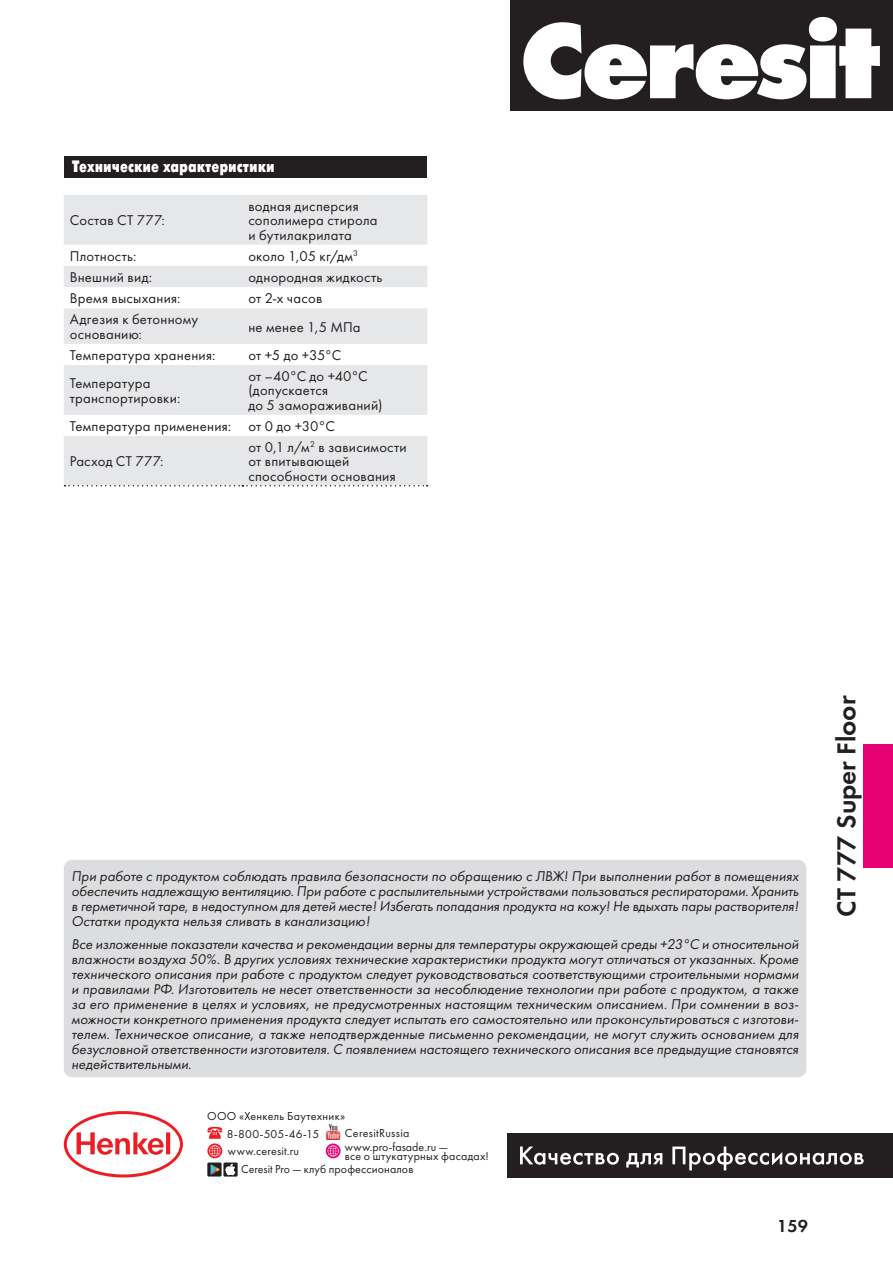
<style>
.page{position:relative;width:893px;height:1263px;background:#fff}
.page>*{position:absolute;margin:0;border:0;box-sizing:border-box;transform-origin:0 0}
.t1{font:27px "Futura Demi C";color:#231f20}
.t2{font:18px "Futura Demi C";color:#231f20}
.t3{font:16.5px "Futura Futuris Cond Extra Bold C";letter-spacing:.005em;color:#fff}
.t4{font:italic 14.7px/15px "Futura Book C";letter-spacing:.005em;color:#231f20;text-align:justify}
.t5{font:14.7px/14.2px "Futura Book C";letter-spacing:.015em;color:#231f20}
.t6{font:12px/18px "Futura Book C";letter-spacing:.015em;color:#231f20;text-align:center}
</style>
<div class="page">
<svg style="left:64px;top:1111px;width:119px;height:66px"></svg>
<div style="left:507px;top:1133px;width:386px;height:45px;background:#231f20"></div>
<svg style="left:520px;top:1146px;width:99px;height:19px"></svg>
<svg style="left:626px;top:1153px;width:36px;height:14px"></svg>
<svg style="left:672px;top:1146px;width:192px;height:24px"></svg>
<div style="left:510px;top:0;width:383px;height:111px;background:#231f20"></div>
<svg style="left:523px;top:17px;width:357px;height:82px"></svg>
<img style="left:325px;top:1124px;width:16px;height:16px">
<img style="left:207px;top:1162px;width:15px;height:14px">
<svg style="left:223px;top:1162px;width:15px;height:14px"></svg>
<svg style="left:207px;top:1127px;width:15px;height:12px"></svg>
<svg style="left:207px;top:1143px;width:15px;height:15px"></svg>
<svg style="left:209px;top:1145px;width:11px;height:11px"></svg>
<svg style="left:326px;top:1143px;width:15px;height:15px"></svg>
<svg style="left:328px;top:1145px;width:11px;height:11px"></svg>
<div style="left:864px;top:744px;width:29px;height:124px;background:#e60272"></div>
<div style="left:64px;top:156px;width:363px;height:22px;background:#231f20"></div>
<svg style="left:64px;top:195px;width:363px;height:291px;fill:#e6e7e9"></svg>
<svg style="left:65px;top:485px;width:363px;height:1px"></svg>
<div style="left:64px;top:860px;width:742px;height:217px;background:#dcdddf;border-radius:9px"></div>
<p class="t3" style="left:72px;top:158px;width:204px">Технические характеристики</p>
<p class="t5" style="left:70px;top:214px;width:97px">Состав CT 777:</p>
<p class="t5" style="left:248px;top:199px;width:131px">водная дисперсия сополимера стирола и бутилакрилата</p>
<p class="t5" style="left:70px;top:249px;width:68px">Плотность:</p>
<p class="t5" style="left:248px;top:249px;width:111px">около 1,05 кг/дм<sup>3</sup></p>
<p class="t5" style="left:70px;top:270px;width:84px">Внешний вид:</p>
<p class="t5" style="left:248px;top:270px;width:135px">однородная жидкость</p>
<p class="t5" style="left:70px;top:291px;width:112px">Время высыхания:</p>
<p class="t5" style="left:248px;top:291px;width:75px">от 2-х часов</p>
<p class="t5" style="left:70px;top:313px;width:130px">Адгезия к бетонному основанию:</p>
<p class="t5" style="left:248px;top:320px;width:114px">не менее 1,5 МПа</p>
<p class="t5" style="left:70px;top:348px;width:147px">Температура хранения:</p>
<p class="t5" style="left:248px;top:348px;width:94px">от +5 до +35°C</p>
<p class="t5" style="left:70px;top:377px;width:112px">Температура транспортировки:</p>
<p class="t5" style="left:248px;top:369px;width:135px">от –40°C до +40°C (допускается<br>до 5 замораживаний)</p>
<p class="t5" style="left:70px;top:419px;width:267px">Температура применения: от 0 до +30°C</p>
<p class="t5" style="left:70px;top:455px;width:95px">Расход CT 777:</p>
<p class="t5" style="left:248px;top:440px;width:160px">от 0,1 л/м<sup>2</sup> в зависимости от впитывающей способности основания</p>
<p class="t4" style="left:72px;top:868px;width:729px">При работе с продуктом соблюдать правила безопасности по обращению с ЛВЖ! При выполнении работ в помещениях обеспечить надлежащую вентиляцию. При работе с распылительными устройствами пользоваться респираторами. Хранить в герметичной таре, в недоступном для детей месте! Избегать попадания продукта на кожу! Не вдыхать пары растворителя!<br>Остатки продукта нельзя сливать в канализацию!</p>
<p class="t4" style="left:72px;top:937px;width:729px">Все изложенные показатели качества и рекомендации верны для температуры окружающей среды +23°C и относительной влажности воздуха 50%. В других условиях технические характеристики продукта могут отличаться от указанных. Кроме технического описания при работе с продуктом следует руководствоваться соответствующими строительными нормами и правилами РФ. Изготовитель не несет ответственности за несоблюдение технологии при работе с продуктом, а также за его применение в целях и условиях, не предусмотренных настоящим техническим описанием. При сомнении в воз&shy;можности конкретного применения продукта следует испытать его самостоятельно или проконсультироваться с изготови&shy;телем. Техническое описание, а также неподтвержденные письменно рекомендации, не могут служить основанием для безусловной ответственности изготовителя. С появлением настоящего технического описания все предыдущие становятся недействительными.</p>
<p class="t6" style="left:207px;top:1107px;width:139px">ООО «Хенкель Баутехник»<br>8-800-505-46-15</p>
<p class="t6" style="left:345px;top:1124px;width:66px">CeresitRussia</p>
<p class="t6" style="left:228px;top:1142px;width:73px">www.ceresit.ru</p>
<p class="t6" style="left:345px;top:1142px;width:146px;line-height:9.4px;text-align:left">www.pro-fasade.ru —<br>все о штукатурных фасадах!</p>
<p class="t6" style="left:241px;top:1160px;width:174px">Ceresit Pro — клуб профессионалов</p>
<p class="t2" style="left:777px;top:1215px;width:32px">159</p>
<h1 class="t1" style="left:830px;top:917px;width:223px;rotate:-90deg">CT 777 Super Floor</h1>
</div>
